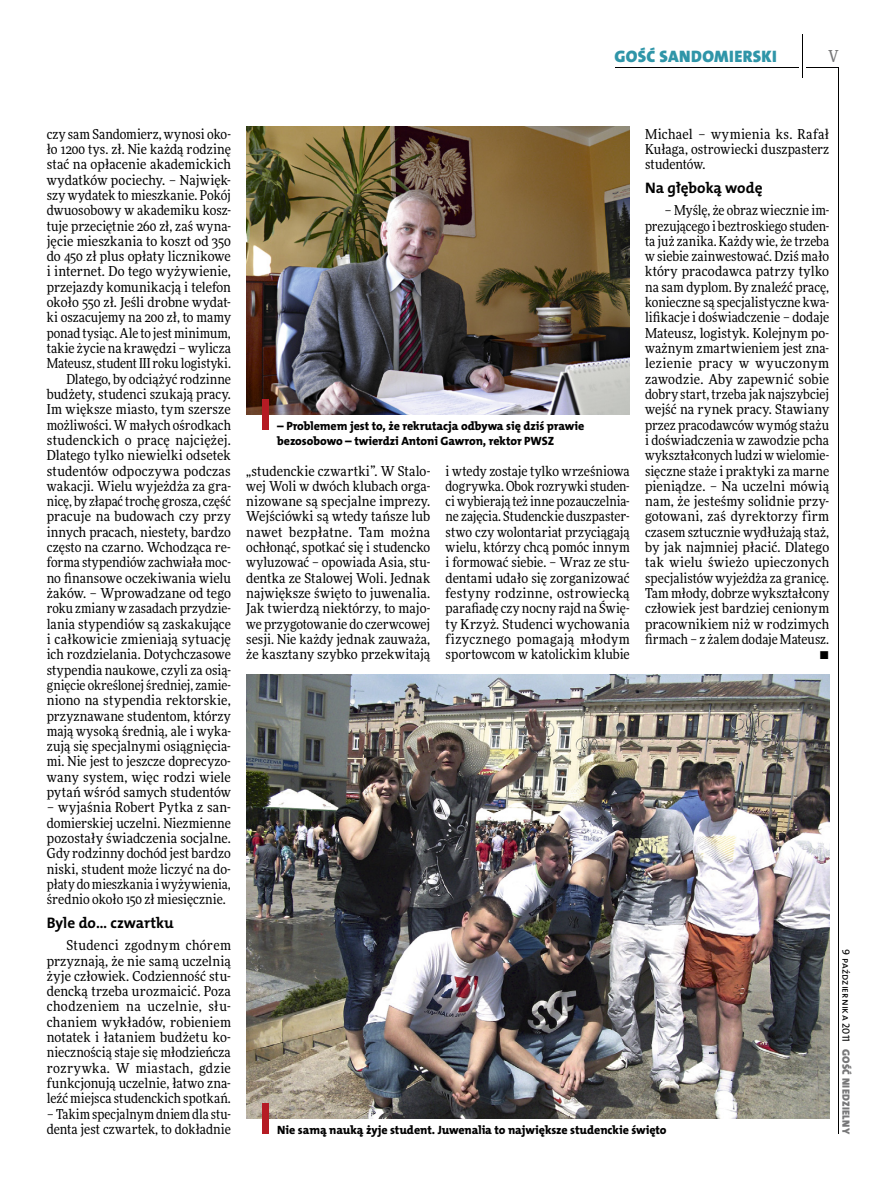
<style>
.page{position:relative;width:893px;height:1191px;background:#fff}
.page>*{position:absolute;margin:0;border:0;box-sizing:border-box;transform-origin:0 0}
.t1{font:16.65px "The Mix HP9 Blk";letter-spacing:.02em;color:#2f95a8}
.t2{font:500 16.5px "Freeday Narrow";color:#777778;scale:.9 1}
.t3{font:15.3px "The Mix HP7 Bld";color:#000}
.t4{font:13.65px/15.3px "Freeday Narrow News";letter-spacing:.005em;color:#000;text-align:justify}
.t5{font:12px/15.3px "The Mix HP8 Ex Bld";letter-spacing:-.005em;color:#000}
.t6{font:10.5px "The Mix HP5 Plain";letter-spacing:.015em;color:#000}
.t7{font:10.5px "The Mix HP9 Blk";letter-spacing:.025em;color:#777778}
</style>
<div class="page">
<hr style="left:806px;top:68px;width:33px;height:1px;background:#000">
<hr style="left:615px;top:68px;width:183px;height:1px;background:#000">
<hr style="left:838px;top:68px;width:1px;height:1066px;background:#000">
<hr style="left:802px;top:34px;width:1px;height:43px;background:#000">
<img style="left:246px;top:127px;width:384px;height:287px">
<img style="left:246px;top:674px;width:583px;height:444px">
<div style="left:263px;top:399px;width:6px;height:30px;background:#b51b24"></div>
<div style="left:263px;top:1103px;width:6px;height:31px;background:#b51b24"></div>
<p class="t1" style="left:615px;top:46px;width:164px">GOŚĆ SANDOMIERSKI</p>
<p class="t2" style="left:828px;top:46px;width:13px">V</p>
<p class="t4" style="left:47px;top:126px;width:186px;text-align:right">czy sam Sandomierz, wynosi oko&shy;ło 1200 tys. zł. Nie każdą rodzinę stać na opłacenie akademickich wydatków pociechy. – Najwięk&shy;szy wydatek to mieszkanie. Pokój dwuosobowy w akademiku kosz&shy;tuje przeciętnie 260 zł, zaś wyna&shy;jęcie mieszkania to koszt od 350 do 450 zł plus opłaty licznikowe i internet. Do tego wyżywienie, przejazdy komunikacją i telefon około 550 zł. Jeśli drobne wydat&shy;ki oszacujemy na 200 zł, to mamy ponad tysiąc. Ale to jest minimum, takie życie na krawędzi – wylicza<br>Mateusz, student III roku logistyki.<br>Dlatego, by odciążyć rodzinne budżety, studenci szukają pracy.<br>Im większe miasto, tym szersze możliwości. W małych ośrodkach studenckich o pracę najciężej.<br>Dlatego tylko niewielki odsetek studentów odpoczywa podczas wakacji. Wielu wyjeżdża za gra&shy;nicę, by złapać trochę grosza, część pracuje na budowach czy przy innych pracach, niestety, bardzo często na czarno. Wchodząca re&shy;forma stypendiów zachwiała moc&shy;no finansowe oczekiwania wielu żaków. – Wprowadzane od tego roku zmiany w zasadach przydzie&shy;lania stypendiów są zaskakujące i całkowicie zmieniają sytuację ich rozdzielania. Dotychczasowe stypendia naukowe, czyli za osią&shy;gnięcie określonej średniej, zamie&shy;niono na stypendia rektorskie, przyznawane studentom, którzy mają wysoką średnią, ale i wyka&shy;zują się specjalnymi osiągnięcia&shy;mi. Nie jest to jeszcze doprecyzo&shy;wany system, więc rodzi wiele pytań wśród samych studentów</p>
<p class="t4" style="left:47px;top:799px;width:186px">– wyjaśnia Robert Pytka z san&shy;domierskiej uczelni. Niezmienne pozostały świadczenia socjalne.<br>Gdy rodzinny dochód jest bardzo niski, student może liczyć na do&shy;płaty do mieszkania i wyżywienia, średnio około 150 zł miesięcznie.</p>
<p class="t3" style="left:47px;top:913px;width:128px">Byle do… czwartku</p>
<p class="t4" style="left:47px;top:937px;width:186px;text-indent:20px">Studenci zgodnym chórem przyznają, że nie samą uczelnią żyje człowiek. Codzienność stu&shy;dencką trzeba urozmaicić. Poza chodzeniem na uczelnie, słu&shy;chaniem wykładów, robieniem notatek i łataniem budżetu ko&shy;niecznością staje się młodzieńcza rozrywka. W miastach, gdzie funkcjonują uczelnie, łatwo zna&shy;leźć miejsca studenckich spotkań.</p>
<p class="t4" style="left:47px;top:1106px;width:186px">– Takim specjalnym dniem dla stu&shy;denta jest czwartek, to dokładnie</p>
<p class="t5" style="left:277px;top:418px;width:309px">– Problemem jest to, że rekrutacja odbywa się dziś prawie bezosobowo – twierdzi Antoni Gawron, rektor PWSZ</p>
<p class="t4" style="left:246px;top:463px;width:186px">„studenckie czwartki”. W Stalo&shy;wej Woli w dwóch klubach orga&shy;nizowane są specjalne imprezy.<br>Wejściówki są wtedy tańsze lub nawet bezpłatne. Tam można ochłonąć, spotkać się i studencko wyluzować – opowiada Asia, stu&shy;dentka ze Stalowej Woli. Jednak największe święto to juwenalia.<br>Jak twierdzą niektórzy, to majo&shy;we przygotowanie do czerwcowej sesji. Nie każdy jednak zauważa, że kasztany szybko przekwitają</p>
<p class="t4" style="left:446px;top:463px;width:186px">i wtedy zostaje tylko wrześniowa dogrywka. Obok rozrywki studen&shy;ci wybierają też inne pozauczelnia&shy;ne zajęcia. Studenckie duszpaster&shy;stwo czy wolontariat przyciągają wielu, którzy chcą pomóc innym i formować siebie. – Wraz ze stu&shy;dentami udało się zorganizować festyny rodzinne, ostrowiecką parafiadę czy nocny rajd na Świę&shy;ty Krzyż. Studenci wychowania fizycznego pomagają młodym sportowcom w katolickim klubie</p>
<p class="t4" style="left:645px;top:126px;width:186px">Michael – wymienia ks. Rafał Kułaga, ostrowiecki duszpasterz studentów.</p>
<p class="t3" style="left:645px;top:178px;width:119px">Na głęboką wodę</p>
<p class="t4" style="left:645px;top:202px;width:186px;text-align:right">– Myślę, że obraz wiecznie im&shy;prezującego i beztroskiego studen&shy;ta już zanika. Każdy wie, że trzeba w siebie zainwestować. Dziś mało który pracodawca patrzy tylko na sam dyplom. By znaleźć pracę, konieczne są specjalistyczne kwa&shy;lifikacje i doświadczenie – dodaje<br>Mateusz, logistyk. Kolejnym po&shy;ważnym zmartwieniem jest zna&shy;lezienie pracy w wyuczonym zawodzie. Aby zapewnić sobie dobry start, trzeba jak najszybciej wejść na rynek pracy. Stawiany przez pracodawców wymóg stażu i doświadczenia w zawodzie pcha wykształconych ludzi w wielomie&shy;sięczne staże i praktyki za marne pieniądze. – Na uczelni mówią nam, że jesteśmy solidnie przy&shy;gotowani, zaś dyrektorzy firm czasem sztucznie wydłużają staż, by jak najmniej płacić. Dlatego tak wielu świeżo upieczonych specjalistów wyjeżdża za granicę.<br>Tam młody, dobrze wykształcony człowiek jest bardziej cenionym pracownikiem niż w rodzimych firmach – z żalem dodaje Mateusz. •</p>
<p class="t5" style="left:277px;top:1122px;width:391px">Nie samą nauką żyje student. Juwenalia to największe studenckie święto</p>
<p class="t6" style="left:853px;top:949px;width:94px;rotate:90deg">9 października 2011</p>
<p class="t7" style="left:853px;top:1049px;width:86px;rotate:90deg">GOŚĆ NIEDZIELNY</p>
</div>
